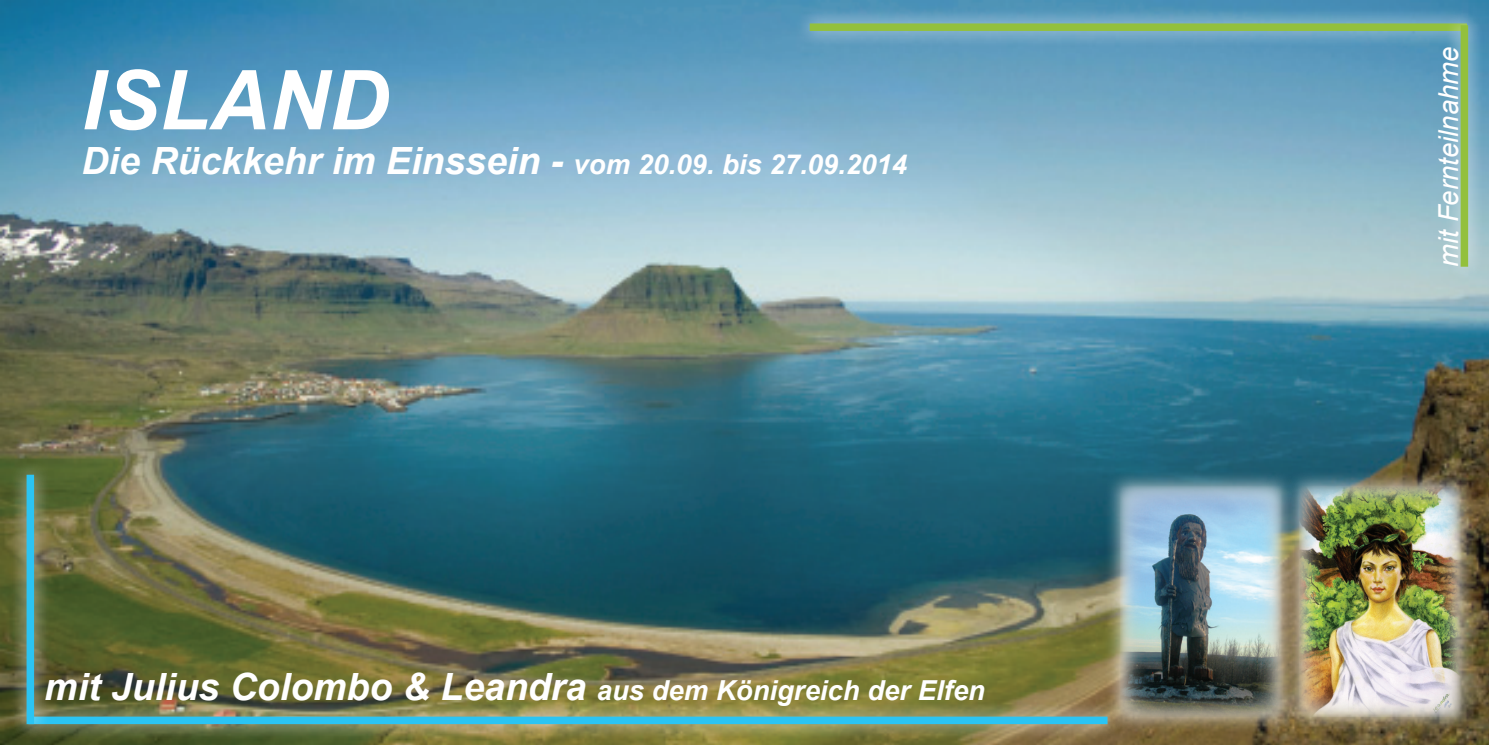
<style>
.page{position:relative;width:1489px;height:745px;background:#fff}
.page>*{position:absolute;margin:0;border:0;box-sizing:border-box;transform-origin:0 0}
.t1{font:italic 700 82.5px "Arial";color:#fff}
.t2{font:italic 700 37.5px "Arial";color:#fff}
.t3{font:italic 27.5px "Arial";color:#fff}
.s1{font-size:27.5px}
</style>
<div class="page">
<img style="left:0;top:0;width:1488px;height:744px">
<div style="left:1281px;top:468px;width:194px;height:263px;background:#fff;opacity:.75"></div>
<div style="left:1296px;top:483px;width:164px;height:233px;background:#fff;opacity:.75"></div>
<div style="left:792px;top:6px;width:688px;height:40px;background:#fff;opacity:.75"></div>
<div style="left:809px;top:23px;width:657px;height:8px;background:#93c03d"></div>
<div style="left:1443px;top:11px;width:39px;height:273px;background:#fff;opacity:.75"></div>
<div style="left:1460px;top:25px;width:7px;height:241px;background:#93c03d"></div>
<div style="left:11px;top:698px;width:1110px;height:40px;background:#fff;opacity:.75"></div>
<div style="left:28px;top:716px;width:1079px;height:7px;background:#2bc4f3"></div>
<div style="left:9px;top:460px;width:40px;height:281px;background:#fff;opacity:.75"></div>
<div style="left:27px;top:474px;width:7px;height:249px;background:#2bc4f3"></div>
<div style="left:1102px;top:468px;width:194px;height:263px;background:#fff;opacity:.75"></div>
<div style="left:1117px;top:483px;width:166px;height:233px;background:#fff;opacity:.75"></div>
<h1 class="t1" style="left:81px;top:45px;width:309px">ISLAND</h1>
<p class="t2" style="left:81px;top:136px;width:827px">Die Rückkehr im Einssein - <span class="s1">vom 20.09. bis 27.09.2014</span></p>
<p class="t2" style="left:44px;top:661px;width:942px">mit Julius Colombo &amp; Leandra <span class="s1">aus dem Königreich der Elfen</span></p>
<p class="t3" style="left:1430px;top:266px;width:222px;rotate:-90deg">mit Fernteilnahme</p>
</div>
